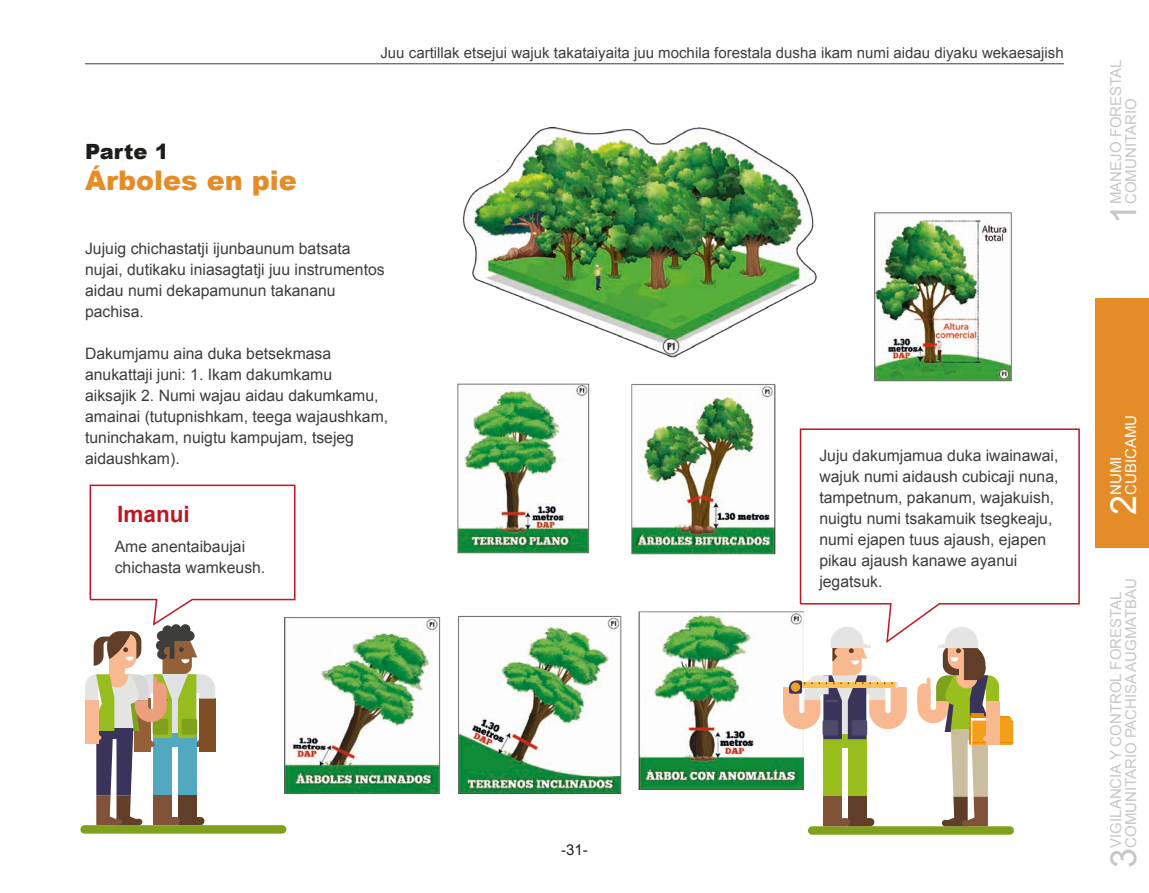
<style>
.page{position:relative;width:1149px;height:893px;background:#fff}
.page>*{position:absolute;margin:0;border:0;box-sizing:border-box;transform-origin:0 0}
.t1{font:36px "Arial";color:#c7c7c6}
.t2{font:36px "Arial";color:#fff}
.t3{font:900 27px "Arial";color:#e48c27}
.t4{font:700 22.5px "Arial";color:#be1622}
.t5{font:900 21px "Arial";color:#1d1d1b}
.t6{font:15.75px/21px "Arial";color:#3d3d3c}
.t7{font:15px "Arial";color:#3d3d3c}
.t8{font:15px/15px "Arial";color:#c7c7c6}
.t9{font:15px/15px "Arial";color:#fff}
.t10{font:15px "Arial";color:#1d1d1b}
</style>
<div class="page">
<hr style="left:85px;top:63px;width:978px;height:1px;background:#3d3d3c">
<div style="left:1094px;top:298px;width:54px;height:250px;background:#e48c27"></div>
<img style="left:462px;top:128px;width:355px;height:230px">
<img style="left:874px;top:212px;width:138px;height:170px">
<img style="left:457px;top:383px;width:133px;height:171px">
<img style="left:631px;top:384px;width:145px;height:171px">
<img style="left:296px;top:617px;width:145px;height:177px">
<img style="left:458px;top:615px;width:164px;height:179px">
<img style="left:638px;top:611px;width:165px;height:179px">
<div style="left:80px;top:825px;width:206px;height:9px;background:#80a11c;border-radius:4px"></div>
<svg style="left:85px;top:484px;width:211px;height:341px"></svg>
<div style="left:807px;top:826px;width:206px;height:9px;background:#80a11c;border-radius:4px"></div>
<svg style="left:917px;top:645px;width:95px;height:181px"></svg>
<div style="left:823px;top:734px;width:43px;height:14px;background:#99be1e"></div>
<div style="left:847px;top:734px;width:19px;height:84px;background:#99be1e"></div>
<div style="left:823px;top:734px;width:18px;height:84px;background:#99be1e"></div>
<div style="left:847px;top:797px;width:19px;height:29px;background:#613e28"></div>
<div style="left:823px;top:797px;width:18px;height:29px;background:#805237"></div>
<svg style="left:841px;top:818px;width:33px;height:8px"></svg>
<svg style="left:782px;top:627px;width:124px;height:112px"></svg>
<svg style="left:798px;top:428px;width:282px;height:217px"></svg>
<h3 class="t5" style="left:85px;top:136px;width:85px">Parte 1</h3>
<h2 class="t3" style="left:85px;top:160px;width:213px">Árboles en pie</h2>
<p class="t7" style="left:380px;top:43px;width:684px">Juu cartillak etsejui wajuk takataiyaita juu mochila forestala dusha ikam numi aidau diyaku wekaesajish</p>
<p class="t8" style="left:1108px;top:204px;width:146px;rotate:-90deg">MANEJO FORESTAL<br>COMUNITARIO</p>
<h1 class="t1" style="left:1099px;top:224px;width:21px;rotate:-90deg">1</h1>
<p class="t6" style="left:85px;top:238px;width:301px">Jujuig chichastatji ijunbaunum batsata nujai, dutikaku iniasagtatji juu instrumentos aidau numi dekapamunun takananu pachisa.</p>
<p class="t6" style="left:85px;top:343px;width:304px">Dakumjamu aina duka betsekmasa anukattaji juni: 1. Ikam dakumkamu<br>aiksajik 2. Numi wajau aidau dakumkamu, amainai (tutupnishkam, teega wajaushkam, tuninchakam, nuigtu kampujam, tsejeg aidaushkam).</p>
<h3 class="t4" style="left:117px;top:499px;width:74px">Imanui</h3>
<p class="t6" style="left:115px;top:536px;width:152px">Ame anentaibaujai chichasta wamkeush.</p>
<p class="t9" style="left:1108px;top:495px;width:81px;rotate:-90deg">NUMI<br>CUBICAMU</p>
<p class="t6" style="left:819px;top:445px;width:240px">Juju dakumjamua duka iwainawai, wajuk numi aidaush cubicaji nuna, tampetnum, pakanum, wajakuish, nuigtu numi tsakamuik tsegkeaju, numi ejapen tuus ajaush, ejapen pikau ajaush kanawe ayanui jegatsuk.</p>
<h1 class="t2" style="left:1099px;top:515px;width:21px;rotate:-90deg">2</h1>
<p class="t8" style="left:1108px;top:848px;width:271px;rotate:-90deg">VIGILANCIA Y CONTROL FORESTAL<br>COMUNITARIO PACHISA AUGMATBAU</p>
<p class="t10" style="left:561px;top:840px;width:28px">-31-</p>
<h1 class="t1" style="left:1099px;top:868px;width:21px;rotate:-90deg">3</h1>
</div>
